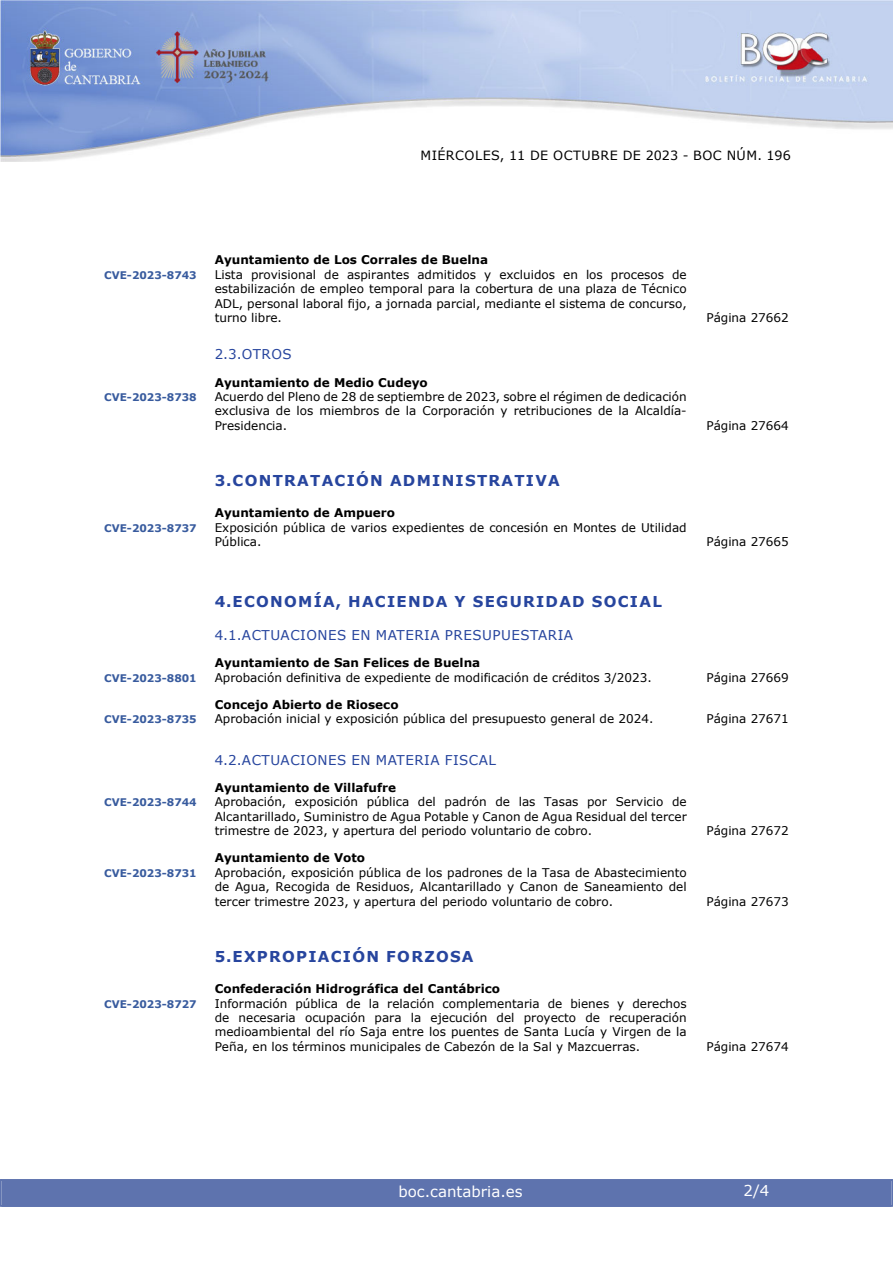
<style>
.page{position:relative;width:893px;height:1263px;background:#fff}
.page>*{position:absolute;margin:0;border:0;box-sizing:border-box;transform-origin:0 0}
.indice_1{font:700 15px "Verdana";letter-spacing:.085em;color:#27459e}
.t1{font:15px "Verdana";color:#fff}
.indice_2{font:13.5px "Verdana";letter-spacing:.035em;color:#27459e}
.t2{font:12.75px "Verdana";letter-spacing:.035em;color:#000}
.indice_4{font:12px/14.4px "Verdana";color:#000;text-align:justify}
.indice_3{font:700 12px "Verdana";color:#000}
.indice_4-2{font:700 10.5px "Verdana";color:#385b9e}
</style>
<div class="page">
<img style="left:0;top:0;width:893px;height:161px">
<div style="left:2px;top:1180px;width:889px;height:27px;background:#5e73ae"></div>
<div style="left:0;top:1179px;width:893px;height:28px;border:2px solid #5e73ae"></div>
<p class="t2" style="left:420px;top:147px;width:372px">MIÉRCOLES, 11 DE OCTUBRE DE 2023 - BOC NÚM. 196</p>
<h4 class="indice_3" style="left:215px;top:251px;width:275px">Ayuntamiento de Los Corrales de Buelna</h4>
<p class="indice_4-2" style="left:104px;top:267px;width:94px">CVE-2023-8743</p>
<p class="indice_4" style="left:215px;top:267px;width:473px">Lista provisional de aspirantes admitidos y excluidos en los procesos de estabilización de empleo temporal para la cobertura de una plaza de Técnico ADL, personal laboral fijo, a jornada parcial, mediante el sistema de concurso, turno libre.</p>
<h3 class="indice_2" style="left:215px;top:345px;width:78px">2.3.OTROS</h3>
<h4 class="indice_3" style="left:215px;top:374px;width:215px">Ayuntamiento de Medio Cudeyo</h4>
<p class="indice_4-2" style="left:104px;top:390px;width:94px">CVE-2023-8738</p>
<p class="indice_4" style="left:215px;top:389px;width:473px">Acuerdo del Pleno de 28 de septiembre de 2023, sobre el régimen de dedicación exclusiva de los miembros de la Corporación y retribuciones de la Alcaldía-Presidencia.</p>
<h2 class="indice_1" style="left:215px;top:470px;width:347px">3.CONTRATACIÓN ADMINISTRATIVA</h2>
<h4 class="indice_3" style="left:215px;top:505px;width:182px">Ayuntamiento de Ampuero</h4>
<p class="indice_4-2" style="left:104px;top:521px;width:94px">CVE-2023-8737</p>
<p class="indice_4" style="left:215px;top:520px;width:473px">Exposición pública de varios expedientes de concesión en Montes de Utilidad<br>Pública.</p>
<h2 class="indice_1" style="left:215px;top:591px;width:449px">4.ECONOMÍA, HACIENDA Y SEGURIDAD SOCIAL</h2>
<h3 class="indice_2" style="left:215px;top:626px;width:360px">4.1.ACTUACIONES EN MATERIA PRESUPUESTARIA</h3>
<h4 class="indice_3" style="left:215px;top:654px;width:267px">Ayuntamiento de San Felices de Buelna</h4>
<p class="indice_4" style="left:706px;top:310px;width:84px">Página 27662</p>
<p class="indice_4" style="left:706px;top:418px;width:84px">Página 27664</p>
<p class="indice_4" style="left:706px;top:534px;width:84px">Página 27665</p>
<p class="indice_4-2" style="left:104px;top:670px;width:94px">CVE-2023-8801</p>
<p class="indice_4" style="left:215px;top:670px;width:439px">Aprobación definitiva de expediente de modificación de créditos 3/2023.</p>
<p class="indice_4" style="left:706px;top:670px;width:84px">Página 27669</p>
<h4 class="indice_3" style="left:215px;top:696px;width:185px">Concejo Abierto de Rioseco</h4>
<p class="indice_4-2" style="left:104px;top:712px;width:94px">CVE-2023-8735</p>
<p class="indice_4" style="left:215px;top:711px;width:440px">Aprobación inicial y exposición pública del presupuesto general de 2024.</p>
<p class="indice_4" style="left:706px;top:711px;width:84px">Página 27671</p>
<h3 class="indice_2" style="left:215px;top:751px;width:283px">4.2.ACTUACIONES EN MATERIA FISCAL</h3>
<h4 class="indice_3" style="left:215px;top:779px;width:183px">Ayuntamiento de Villafufre</h4>
<p class="indice_4-2" style="left:104px;top:795px;width:94px">CVE-2023-8744</p>
<p class="indice_4" style="left:215px;top:795px;width:474px">Aprobación, exposición pública del padrón de las Tasas por Servicio de Alcantarillado, Suministro de Agua Potable y Canon de Agua Residual del tercer trimestre de 2023, y apertura del periodo voluntario de cobro.</p>
<p class="indice_4" style="left:706px;top:823px;width:84px">Página 27672</p>
<h4 class="indice_3" style="left:215px;top:849px;width:152px">Ayuntamiento de Voto</h4>
<p class="indice_4-2" style="left:104px;top:865px;width:94px">CVE-2023-8731</p>
<p class="indice_4" style="left:215px;top:865px;width:473px">Aprobación, exposición pública de los padrones de la Tasa de Abastecimiento de Agua, Recogida de Residuos, Alcantarillado y Canon de Saneamiento del tercer trimestre 2023, y apertura del periodo voluntario de cobro.</p>
<h2 class="indice_1" style="left:215px;top:946px;width:260px">5.EXPROPIACIÓN FORZOSA</h2>
<h4 class="indice_3" style="left:215px;top:980px;width:287px">Confederación Hidrográfica del Cantábrico</h4>
<p class="indice_4-2" style="left:104px;top:996px;width:94px">CVE-2023-8727</p>
<p class="indice_4" style="left:215px;top:996px;width:473px">Información pública de la relación complementaria de bienes y derechos de necesaria ocupación para la ejecución del proyecto de recuperación medioambiental del río Saja entre los puentes de Santa Lucía y Virgen de la Peña, en los términos municipales de Cabezón de la Sal y Mazcuerras.</p>
<p class="indice_4" style="left:706px;top:894px;width:84px">Página 27673</p>
<p class="indice_4" style="left:706px;top:1039px;width:84px">Página 27674</p>
<p class="t1" style="left:398px;top:1181px;width:126px">boc.cantabria.es</p>
<p class="t1" style="left:744px;top:1180px;width:27px">2/4</p>
</div>
